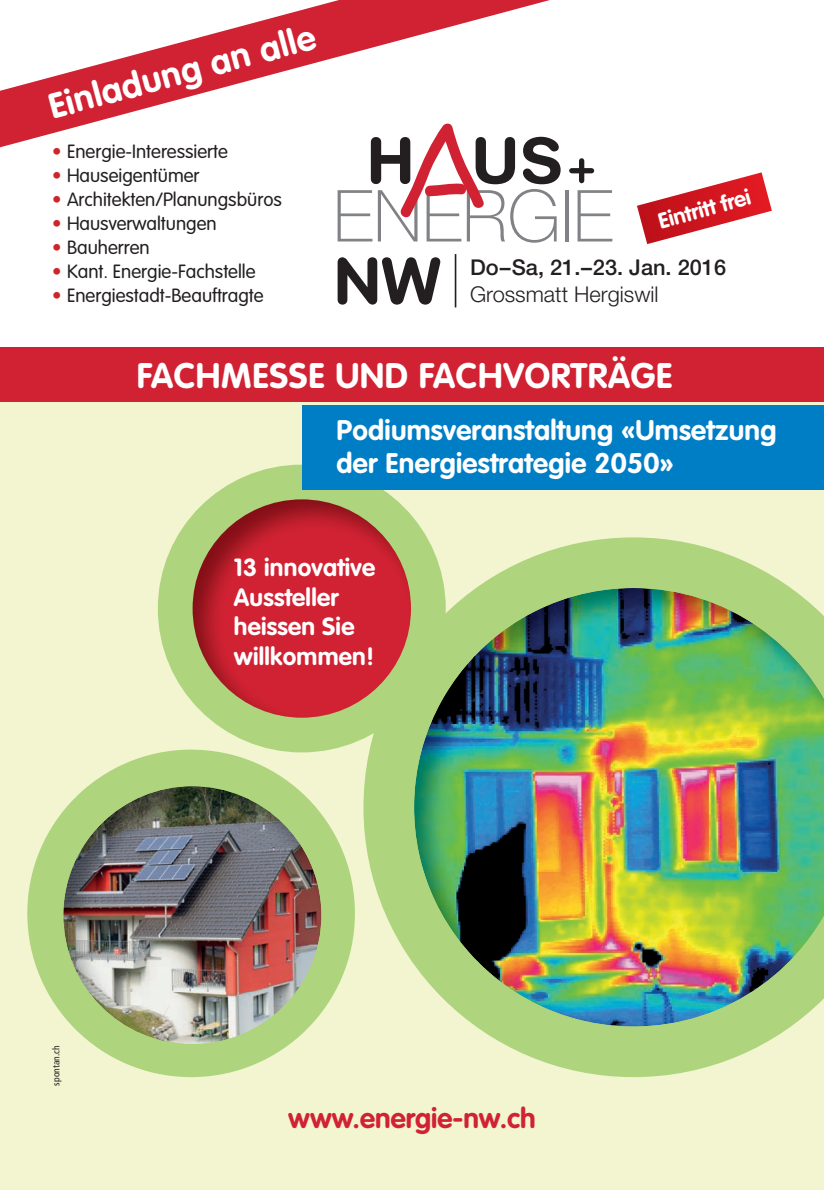
<style>
.page{position:relative;width:824px;height:1190px;background:#fff}
.page>*{position:absolute;margin:0;border:0;box-sizing:border-box;transform-origin:0 0}
.t1{font:700 65.27px "VAG Rounded Std";color:#231f20}
.t2{font:700 35px "VAG Rounded Std";letter-spacing:.02em;color:#fff}
.t3{font:700 28px/33.6px "VAG Rounded Std";letter-spacing:.01em;color:#fff}
.t4{font:700 28px "VAG Rounded Std";color:#d12233}
.t5{font:700 24.5px/29.4px "VAG Rounded Std";letter-spacing:.01em;color:#fff}
.t6{font:700 21.88px "VAG Rounded Std";color:#fff}
.t7{font:500 21.7px "Helvetica Neue LT Pro";color:#231f20}
.t8{font:300 21.7px "Helvetica Neue LT Pro";color:#231f20}
.t9{font:300 18.9px "VAG Rounded Std";color:#231f20}
.t10{font:condensed 9.62px "Frutiger LT Pro";color:#231f20}
.s1{color:#d1232a}
</style>
<div class="page">
<div style="left:0;top:0;width:823px;height:1190px;background:#f2f5d0"></div>
<div style="left:0;top:0;width:823px;height:374px;background:#fff"></div>
<div style="left:27px;top:749px;width:328px;height:328px;background:#aed47d;border-radius:50%"></div>
<svg style="left:363px;top:537px;width:428px;height:540px;fill:#aed47d"></svg>
<div style="left:158px;top:465px;width:287px;height:287px;background:#aed47d;border-radius:50%"></div>
<img style="left:433px;top:588px;width:41px;height:438px">
<img style="left:474px;top:588px;width:349px;height:438px">
<img style="left:414px;top:649px;width:60px;height:315px">
<img style="left:192px;top:499px;width:219px;height:218px;border-radius:50%">
<hr style="left:565px;top:190px;width:3px;height:51px;background:#808285">
<svg style="left:577px;top:190px;width:35px;height:51px"></svg>
<svg style="left:569px;top:158px;width:25px;height:25px"></svg>
<svg style="left:337px;top:151px;width:223px;height:92px"></svg>
<hr style="left:454px;top:254px;width:2px;height:53px;background:#231f20">
<img style="left:63px;top:786px;width:129px;height:258px">
<img style="left:192px;top:786px;width:129px;height:258px">
<div style="left:302px;top:405px;width:521px;height:84px;background:#007ec5"></div>
<svg style="left:637px;top:172px;width:134px;height:72px"></svg>
<svg style="left:0;top:0;width:559px;height:151px"></svg>
<div style="left:0;top:347px;width:823px;height:54px;background:#d12233"></div>
<h2 class="t2" style="left:46px;top:93px;width:276px;rotate:-15deg">Einladung an alle</h2>
<p class="t9" style="left:52px;top:143px;width:177px"><span class="s1">•</span> Energie- Interessierte</p>
<p class="t9" style="left:52px;top:167px;width:149px"><span class="s1">•</span> Hauseigentümer</p>
<p class="t9" style="left:52px;top:191px;width:231px"><span class="s1">•</span> Architekten/Planungsbüros</p>
<p class="t9" style="left:52px;top:215px;width:166px"><span class="s1">•</span> Hausverwaltungen</p>
<p class="t9" style="left:52px;top:239px;width:99px"><span class="s1">•</span> Bauherren</p>
<p class="t9" style="left:52px;top:263px;width:205px"><span class="s1">•</span> Kant. Energie-Fachstelle</p>
<p class="t9" style="left:52px;top:287px;width:213px"><span class="s1">•</span> Energiestadt-Beauftragte</p>
<p class="t6" style="left:656px;top:212px;width:96px;rotate:-15deg">Eintritt frei</p>
<h1 class="t1" style="left:335px;top:253px;width:107px">NW</h1>
<p class="t7" style="left:470px;top:255px;width:257px">Do–Sa, 21.–23. Jan. 2016</p>
<p class="t8" style="left:470px;top:282px;width:190px">Grossmatt Hergiswil</p>
<h2 class="t2" style="left:137px;top:360px;width:537px">FACHMESSE UND FACHVORTRÄGE</h2>
<h3 class="t3" style="left:336px;top:415px;width:441px">Podiumsveranstaltung «Umsetzung der Energiestrategie 2050»</h3>
<p class="t10" style="left:50px;top:1085px;width:42px;rotate:-90deg">spontan.ch</p>
<p class="t5" style="left:234px;top:555px;width:143px">13 innovative<br>Aussteller heissen Sie willkommen!</p>
<h3 class="t4" style="left:288px;top:1106px;width:249px">www.energie-nw.ch</h3>
</div>
